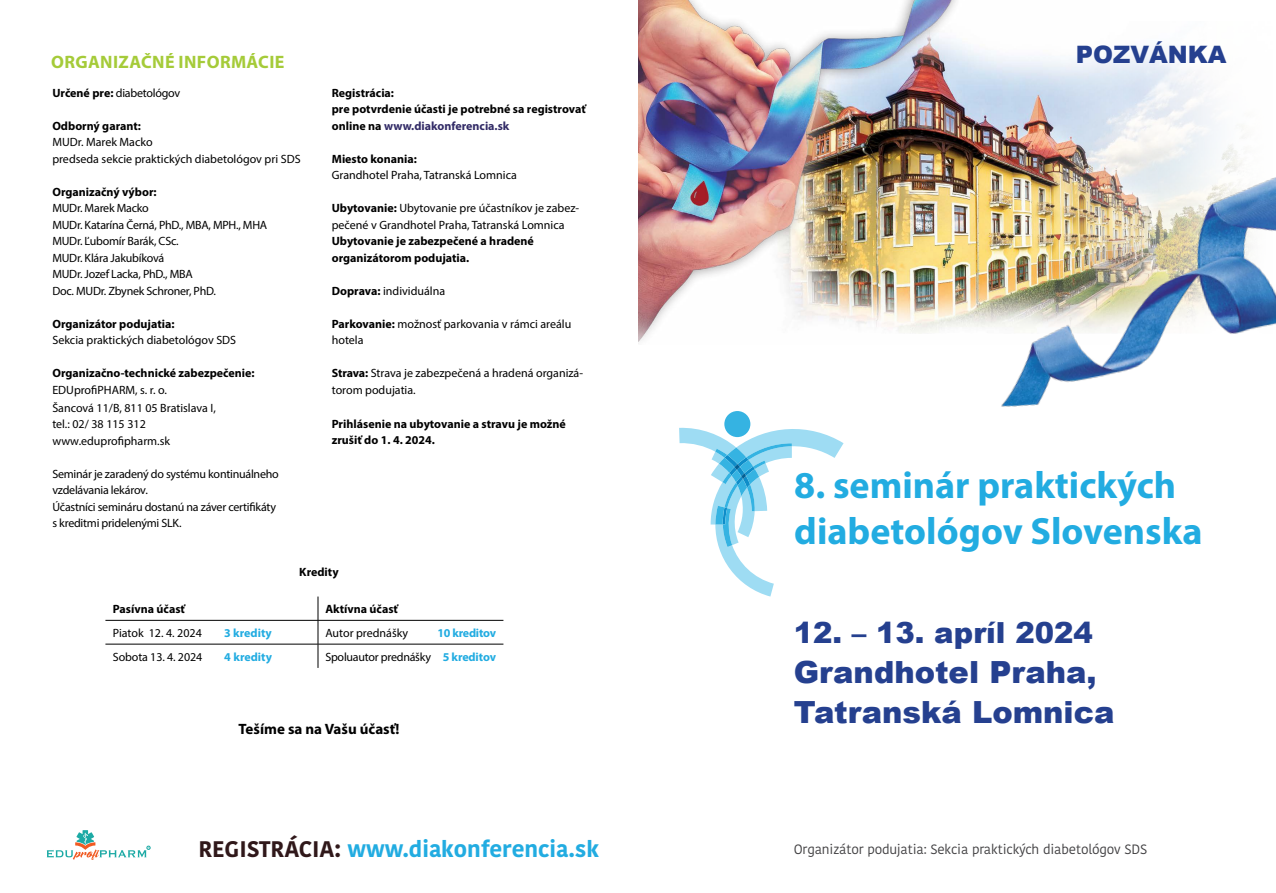
<style>
.page{position:relative;width:1276px;height:893px;background:#fff}
.page>*{position:absolute;margin:0;border:0;box-sizing:border-box;transform-origin:0 0}
.t1{font:700 38.1px/45.8px "Myriad Pro";color:#22ace1}
.t2{font:900 30.45px/39.8px "Arial";color:#25408f}
.t3{font:900 29.1px "Arial";color:#25408f}
.t4{font:900 24px "Arial";color:#25408f}
.t5{font:700 22.5px "Kohinoor Bangla";color:#22ace1}
.t6{font:700 18px "Myriad Pro";letter-spacing:.02em;color:#a5cb39}
.t7{font:700 15px "Myriad Pro";color:#000}
.t8{font:13.5px "Kohinoor Bangla";letter-spacing:-.01em;color:#414042}
.t9{font:12px/16.5px "Myriad Pro";letter-spacing:-.005em;color:#000}
.t10{font:700 12px/16.5px "Myriad Pro";color:#000}
.t11{font:700 12px "Myriad Pro";letter-spacing:-.005em;color:#22ace1}
.s1{font-weight:700}
.s2{color:#322b67}
.s3{font-weight:700;color:#22ace1}
.s4{color:#30181a}
</style>
<div class="page">
<svg style="left:47px;top:830px;width:103px;height:30px"></svg>
<hr style="left:105px;top:620px;width:213px;height:1px;background:#000">
<hr style="left:318px;top:620px;width:185px;height:1px;background:#000">
<hr style="left:105px;top:644px;width:213px;height:1px;background:#000">
<hr style="left:318px;top:644px;width:185px;height:1px;background:#000">
<svg style="left:318px;top:596px;width:1px;height:72px"></svg>
<div style="left:724px;top:411px;width:26px;height:26px;background:#35b3e2;border-radius:50%"></div>
<svg style="left:679px;top:422px;width:164px;height:174px"></svg>
<img style="left:638px;top:0;width:472px;height:342px">
<img style="left:815px;top:125px;width:461px;height:319px">
<h3 class="t6" style="left:51px;top:50px;width:235px">ORGANIZAČNÉ INFORMÁCIE</h3>
<p class="t9" style="left:52px;top:84px;width:129px"><span class="s1">Určené pre:</span> diabetológov</p>
<p class="t10" style="left:52px;top:117px;width:90px">Odborný garant:</p>
<p class="t9" style="left:52px;top:134px;width:250px">MUDr. Marek Macko<br>predseda sekcie praktických diabetológov pri SDS</p>
<p class="t10" style="left:52px;top:183px;width:106px">Organizačný výbor:</p>
<p class="t9" style="left:52px;top:200px;width:216px">MUDr. Marek Macko<br>MUDr. Katarína Černá, PhD., MBA, MPH., MHA<br>MUDr. Ľubomír Barák, CSc.<br>MUDr. Klára Jakubíková<br>MUDr. Jozef Lacka, PhD., MBA<br>Doc. MUDr. Zbynek Schroner, PhD.</p>
<p class="t10" style="left:52px;top:315px;width:124px">Organizátor podujatia:</p>
<p class="t9" style="left:52px;top:332px;width:185px">Sekcia praktických diabetológov SDS</p>
<p class="t10" style="left:52px;top:365px;width:204px">Organizačno-technické zabezpečenie:</p>
<p class="t9" style="left:52px;top:381px;width:165px;line-height:18px">EDUprofiPHARM, s. r. o.<br>Šancová 11/B, 811 05 Bratislava I,</p>
<p class="t9" style="left:52px;top:416px;width:119px">tel.: 02/ 38 115 312 www.eduprofipharm.sk</p>
<p class="t9" style="left:52px;top:465px;width:228px">Seminár je zaradený do systému kontinuálneho vzdelávania lekárov.<br>Účastníci semináru dostanú na záver certifikáty s kreditmi pridelenými SLK.</p>
<p class="t10" style="left:332px;top:84px;width:256px">Registrácia:<br>pre potvrdenie účasti je potrebné sa registrovať online na <span class="s2">www.diakonferencia.sk</span></p>
<p class="t10" style="left:332px;top:150px;width:87px">Miesto konania:</p>
<p class="t9" style="left:332px;top:167px;width:187px">Grandhotel Praha, Tatranská Lomnica</p>
<p class="t9" style="left:332px;top:200px;width:249px"><span class="s1">Ubytovanie:</span> Ubytovanie pre účastníkov je zabez&shy;pečené v Grandhotel Praha, Tatranská Lomnica</p>
<p class="t10" style="left:332px;top:233px;width:204px">Ubytovanie je zabezpečené a hradené organizátorom podujatia.</p>
<p class="t9" style="left:332px;top:282px;width:115px"><span class="s1">Doprava:</span> individuálna</p>
<p class="t9" style="left:332px;top:315px;width:241px"><span class="s1">Parkovanie:</span> možnosť parkovania v rámci areálu hotela</p>
<p class="t9" style="left:332px;top:365px;width:253px"><span class="s1">Strava:</span> Strava je zabezpečená a hradená organizá&shy;torom podujatia.</p>
<p class="t10" style="left:332px;top:415px;width:236px">Prihlásenie na ubytovanie a stravu je možné zrušiť do 1. 4. 2024.</p>
<p class="t10" style="left:299px;top:563px;width:41px">Kredity</p>
<p class="t10" style="left:113px;top:600px;width:74px">Pasívna účasť</p>
<p class="t10" style="left:325px;top:600px;width:74px">Aktívna účasť</p>
<p class="t9" style="left:113px;top:624px;width:91px">Piatok 12. 4. 2024</p>
<p class="t11" style="left:224px;top:625px;width:49px">3 kredity</p>
<p class="t9" style="left:325px;top:624px;width:84px">Autor prednášky</p>
<p class="t11" style="left:437px;top:625px;width:60px">10 kreditov</p>
<p class="t9" style="left:113px;top:648px;width:91px">Sobota 13. 4. 2024</p>
<p class="t11" style="left:224px;top:649px;width:49px">4 kredity</p>
<p class="t9" style="left:325px;top:648px;width:172px">Spoluautor prednášky <span class="s3">5 kreditov</span></p>
<p class="t7" style="left:239px;top:719px;width:162px">Tešíme sa na Vašu účasť!</p>
<h3 class="t5" style="left:198px;top:830px;width:402px"><span class="s4">REGISTRÁCIA:</span> www.diakonferencia.sk</h3>
<h3 class="t4" style="left:1076px;top:37px;width:152px">POZVÁNKA</h3>
<h1 class="t1" style="left:794px;top:461px;width:410px">8. seminár praktických diabetológov Slovenska</h1>
<h3 class="t3" style="left:794px;top:612px;width:301px">12. – 13. apríl 2024</h3>
<h2 class="t2" style="left:794px;top:651px;width:322px">Grandhotel Praha,<br>Tatranská Lomnica</h2>
<p class="t8" style="left:794px;top:838px;width:355px">Organizátor podujatia: Sekcia praktických diabetológov SDS</p>
</div>
